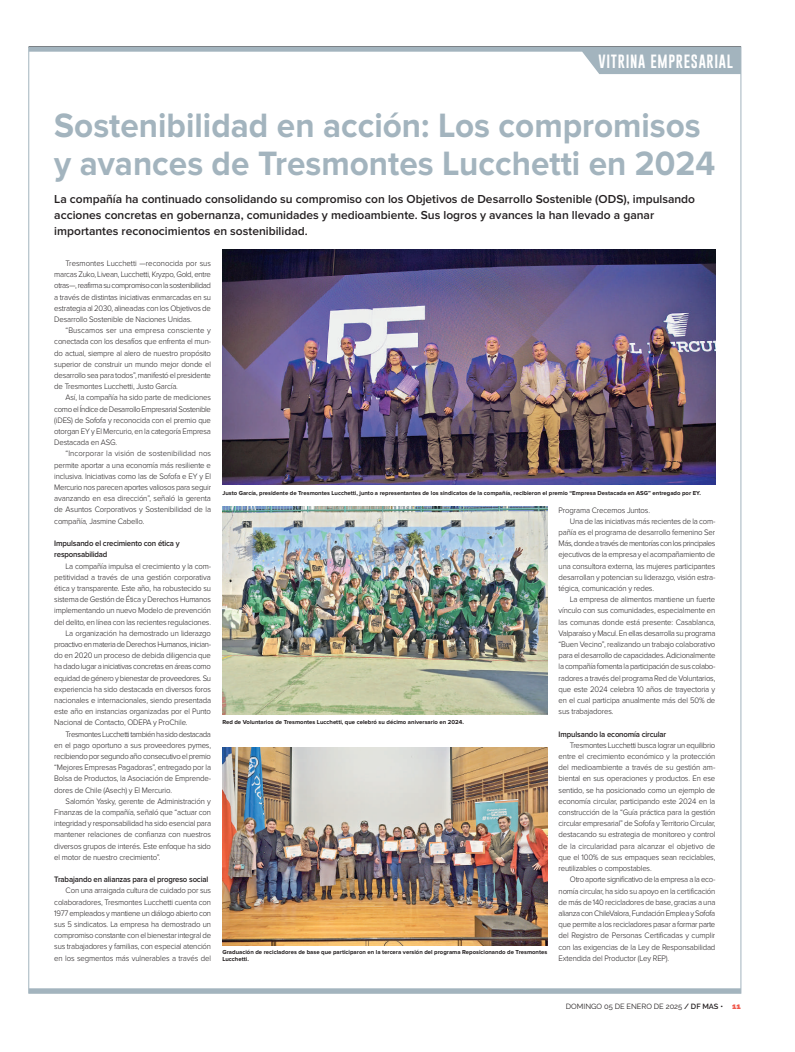
<style>
.page{position:relative;width:795px;height:1052px;background:#fff}
.page>*{position:absolute;margin:0;border:0;box-sizing:border-box;transform-origin:0 0}
.t1{font:700 35px/38px "Proxima Nova";color:#a3b4be;scale:.95 1}
.t2{font:14px "Gobold Lowplus";letter-spacing:.05em;color:#fff}
.t3{font:600 12px/16px "Proxima Nova";color:#231f20}
.t4{font:300 8.2px/11.2px "Proxima Nova";letter-spacing:-.02em;color:#231f20;text-align:justify;scale:.95 1}
.t5{font:600 8.2px/11.2px "Proxima Nova";letter-spacing:-.02em;color:#231f20;scale:.95 1}
.t6{font:300 8.2px "Proxima Nova";letter-spacing:-.045em;color:#231f20;scale:.95 1}
.t7{font:300 8.2px "Proxima Nova";letter-spacing:-.04em;color:#231f20;scale:.95 1}
.t8{font:300 8.2px "Proxima Nova";letter-spacing:-.05em;color:#231f20;scale:.95 1}
.t9{font:7.5px "Raleway";color:#231f20}
.t10{font:700 6px/7.2px "Proxima Nova";color:#231f20}
.s1{font-weight:600}
.s2{font-weight:900;font-size:8px;color:#f0594d}
</style>
<div class="page">
<div style="left:29px;top:988px;width:711px;height:5px;background:#a3b4be"></div>
<svg style="left:29px;top:47px;width:711px;height:27px"></svg>
<img style="left:222px;top:249px;width:493px;height:235px">
<img style="left:222px;top:507px;width:325px;height:207px">
<img style="left:222px;top:747px;width:325px;height:198px">
<h2 class="t2" style="left:598px;top:52px;width:136px">VITRINA EMPRESARIAL</h2>
<h1 class="t1" style="left:54px;top:107px;width:697px">Sostenibilidad en acción: Los compromisos y avances de Tresmontes Lucchetti en 2024</h1>
<p class="t3" style="left:54px;top:191px;width:642px">La compañía ha continuado consolidando su compromiso con los Objetivos de Desarrollo Sostenible (ODS), impulsando acciones concretas en gobernanza, comunidades y medioambiente. Sus logros y avances la han llevado a ganar importantes reconocimientos en sostenibilidad.</p>
<p class="t4" style="left:54px;top:258px;width:166px;text-indent:11px">Tresmontes Lucchetti —reconocida por sus marcas Zuko, Livean, Lucchetti, Kryzpo, Gold, entre otras—, reafirma su compromiso con la sostenibilidad a través de distintas iniciativas enmarcadas en su estrategia al 2030, alineadas con los Objetivos de Desarrollo Sostenible de Naciones Unidas.</p>
<p class="t4" style="left:54px;top:325px;width:166px;text-indent:11px">“Buscamos ser una empresa consciente y conectada con los desafíos que enfrenta el mun&shy;do actual, siempre al alero de nuestro propósito superior de construir un mundo mejor donde el desarrollo sea para todos”, manifestó el presidente de Tresmontes Lucchetti, Justo García.</p>
<p class="t4" style="left:54px;top:392px;width:166px;text-indent:11px">Así, la compañía ha sido parte de mediciones como el Índice de Desarrollo Empresarial Sostenible (iDES) de Sofofa y reconocida con el premio que otorgan EY y El Mercurio, en la categoría Empresa Destacada en ASG.</p>
<p class="t4" style="left:54px;top:448px;width:166px;text-indent:11px">“Incorporar la visión de sostenibilidad nos permite aportar a una economía más resiliente e inclusiva. Iniciativas como las de Sofofa e EY y El Mercurio nos parecen aportes valiosos para seguir avanzando en esa dirección”, señaló la gerenta de Asuntos Corporativos y Sostenibilidad de la compañía, Jasmine Cabello.</p>
<p class="t5" style="left:54px;top:538px;width:133px">Impulsando el crecimiento con ética y responsabilidad</p>
<p class="t4" style="left:66px;top:560px;width:154px">La compañía impulsa el crecimiento y la com-</p>
<p class="t4" style="left:54px;top:571px;width:166px">petitividad a través de una gestión corporativa</p>
<p class="t4" style="left:54px;top:582px;width:166px">ética y transparente. Este año, ha robustecido su</p>
<p class="t4" style="left:54px;top:594px;width:166px">sistema de Gestión de Ética y Derechos Humanos</p>
<p class="t4" style="left:54px;top:605px;width:166px">implementando un nuevo Modelo de prevención</p>
<p class="t4" style="left:54px;top:616px;width:166px">del delito, en línea con las recientes regulaciones.</p>
<p class="t4" style="left:66px;top:627px;width:154px">La organización ha demostrado un liderazgo</p>
<p class="t6" style="left:54px;top:639px;width:166px">proactivo en materia de Derechos Humanos, inician-</p>
<p class="t4" style="left:54px;top:650px;width:166px">do en 2020 un proceso de debida diligencia que</p>
<p class="t4" style="left:54px;top:661px;width:166px">ha dado lugar a iniciativas concretas en áreas como</p>
<p class="t4" style="left:54px;top:672px;width:166px">equidad de género y bienestar de proveedores. Su</p>
<p class="t4" style="left:54px;top:683px;width:166px">experiencia ha sido destacada en diversos foros</p>
<p class="t4" style="left:54px;top:694px;width:166px">nacionales e internacionales, siendo presentada</p>
<p class="t4" style="left:54px;top:706px;width:166px">este año en instancias organizadas por el Punto</p>
<p class="t4" style="left:54px;top:717px;width:142px">Nacional de Contacto, ODEPA y ProChile.</p>
<p class="t8" style="left:66px;top:729px;width:154px">Tresmontes Lucchetti también ha sido destacada</p>
<p class="t4" style="left:54px;top:739px;width:166px">en el pago oportuno a sus proveedores pymes,</p>
<p class="t4" style="left:54px;top:750px;width:166px">recibiendo por segundo año consecutivo el premio</p>
<p class="t4" style="left:54px;top:762px;width:166px">“Mejores Empresas Pagadoras”, entregado por la</p>
<p class="t4" style="left:54px;top:773px;width:166px">Bolsa de Productos, la Asociación de Emprende-</p>
<p class="t4" style="left:54px;top:784px;width:125px">dores de Chile (Asech) y El Mercurio.</p>
<p class="t4" style="left:66px;top:795px;width:154px">Salomón Yasky, gerente de Administración y</p>
<p class="t4" style="left:54px;top:806px;width:166px">Finanzas de la compañía, señaló que “actuar con</p>
<p class="t4" style="left:54px;top:818px;width:166px">integridad y responsabilidad ha sido esencial para</p>
<p class="t4" style="left:54px;top:829px;width:166px">mantener relaciones de confianza con nuestros</p>
<p class="t4" style="left:54px;top:840px;width:166px">diversos grupos de interés. Este enfoque ha sido</p>
<p class="t4" style="left:54px;top:851px;width:113px">el motor de nuestro crecimiento”.</p>
<p class="t5" style="left:54px;top:874px;width:163px">Trabajando en alianzas para el progreso social</p>
<p class="t4" style="left:54px;top:885px;width:166px;text-indent:11px">Con una arraigada cultura de cuidado por sus colaboradores, Tresmontes Lucchetti cuenta con 1977 empleados y mantiene un diálogo abierto con sus 5 sindicatos. La empresa ha demostrado un compromiso constante con el bienestar integral de sus trabajadores y familias, con especial atención en los segmentos más vulnerables a través del</p>
<p class="t10" style="left:222px;top:489px;width:480px">Justo García, presidente de Tresmontes Lucchetti, junto a representantes de los sindicatos de la compañía, recibieron el premio “Empresa Destacada en ASG” entregado por EY.</p>
<p class="t10" style="left:222px;top:719px;width:243px">Red de Voluntarios de Tresmontes Lucchetti, que celebró su décimo aniversario en 2024.</p>
<p class="t10" style="left:222px;top:948px;width:326px">Graduación de recicladores de base que participaron en la tercera versión del programa Reposicionando de Tresmontes<br>Lucchetti.</p>
<p class="t4" style="left:558px;top:504px;width:98px">Programa Crecemos Juntos.</p>
<p class="t4" style="left:569px;top:515px;width:154px">Una de las iniciativas más recientes de la com-</p>
<p class="t4" style="left:558px;top:527px;width:166px">pañía es el programa de desarrollo femenino Ser</p>
<p class="t6" style="left:558px;top:539px;width:167px">Más, donde a través de mentorías con los principales</p>
<p class="t4" style="left:558px;top:549px;width:166px">ejecutivos de la empresa y el acompañamiento de</p>
<p class="t4" style="left:558px;top:560px;width:166px">una consultora externa, las mujeres participantes</p>
<p class="t4" style="left:558px;top:571px;width:166px">desarrollan y potencian su liderazgo, visión estra-</p>
<p class="t4" style="left:558px;top:583px;width:102px">tégica, comunicación y redes.</p>
<p class="t4" style="left:569px;top:594px;width:154px">La empresa de alimentos mantiene un fuerte</p>
<p class="t4" style="left:558px;top:605px;width:166px">vínculo con sus comunidades, especialmente en</p>
<p class="t4" style="left:558px;top:616px;width:166px">las comunas donde está presente: Casablanca,</p>
<p class="t4" style="left:558px;top:627px;width:166px">Valparaíso y Macul. En ellas desarrolla su programa</p>
<p class="t4" style="left:558px;top:639px;width:166px">“Buen Vecino”, realizando un trabajo colaborativo</p>
<p class="t4" style="left:558px;top:650px;width:166px">para el desarrollo de capacidades. Adicionalmente</p>
<p class="t7" style="left:558px;top:662px;width:166px">la compañía fomenta la participación de sus colabo-</p>
<p class="t4" style="left:558px;top:672px;width:166px">radores a través del programa Red de Voluntarios,</p>
<p class="t4" style="left:558px;top:683px;width:166px">que este 2024 celebra 10 años de trayectoria y</p>
<p class="t4" style="left:558px;top:695px;width:166px">en el cual participa anualmente más del 50% de</p>
<p class="t4" style="left:558px;top:706px;width:59px">sus trabajadores.</p>
<p class="t5" style="left:558px;top:728px;width:115px">Impulsando la economía circular</p>
<p class="t4" style="left:558px;top:739px;width:166px;text-indent:11px">Tresmontes Lucchetti busca lograr un equilibrio entre el crecimiento económico y la protección del medioambiente a través de su gestión am&shy;biental en sus operaciones y productos. En ese sentido, se ha posicionado como un ejemplo de economía circular, participando este 2024 en la construcción de la “Guía práctica para la gestión circular empresarial” de Sofofa y Territorio Circular, destacando su estrategia de monitoreo y control de la circularidad para alcanzar el objetivo de que el 100% de sus empaques sean reciclables, reutilizables o compostables.</p>
<p class="t4" style="left:558px;top:874px;width:166px;text-indent:11px">Otro aporte significativo de la empresa a la eco&shy;nomía circular, ha sido su apoyo en la certificación de más de 140 recicladores de base, gracias a una alianza con ChileValora, Fundación Emplea y Sofofa que permite a los recicladores pasar a formar parte del Registro de Personas Certificadas y cumplir con las exigencias de la Ley de Responsabilidad Extendida del Productor (Ley REP).</p>
<p class="t9" style="left:570px;top:1001px;width:172px">DOMINGO 5 DE ENERO DE 2025 <span class="s1">/ DF MAS •</span> <span class="s2">117</span></p>
<p class="t9" style="left:565px;top:1001px;width:44px">DOMINGO 0</p>
</div>
